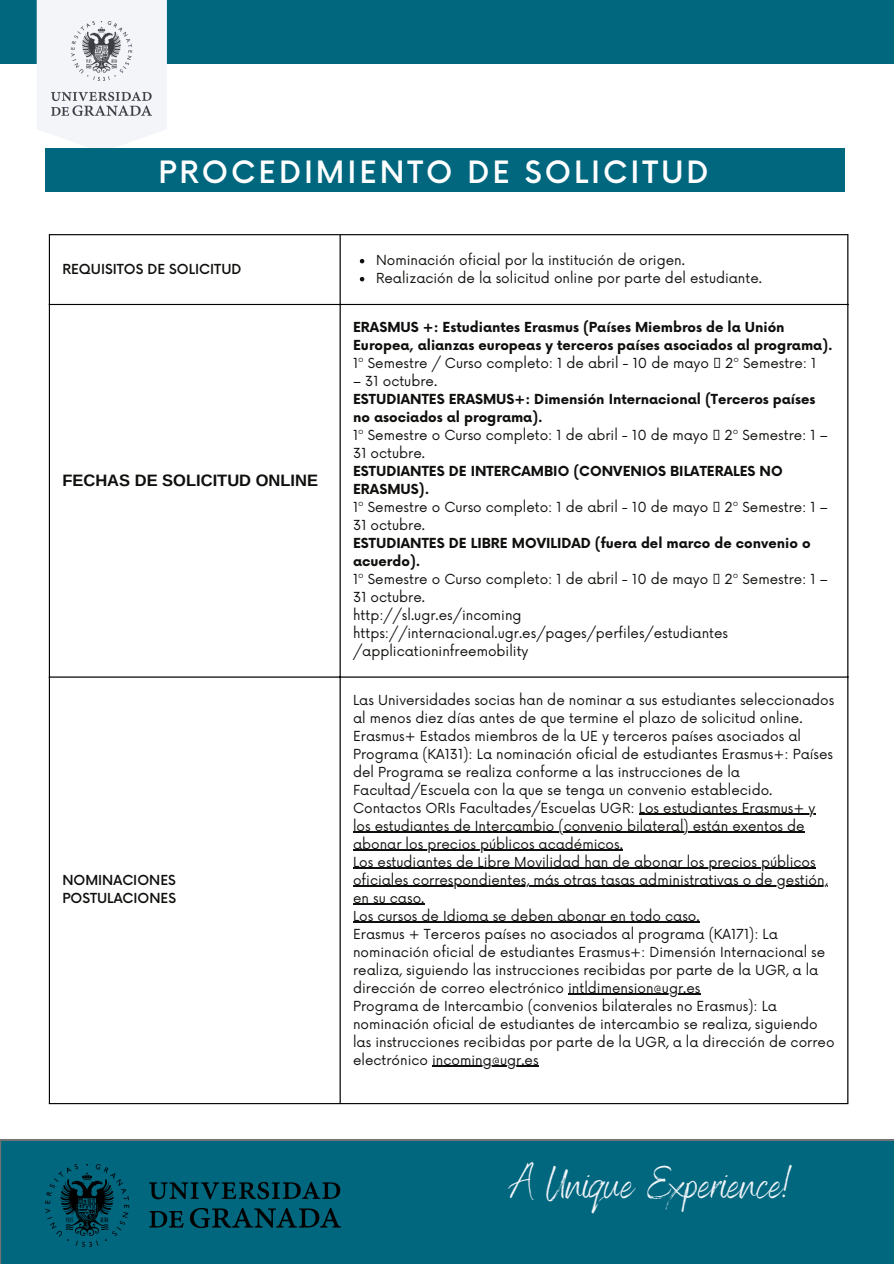
<style>
.page{position:relative;width:894px;height:1264px;background:#fff}
.page>*{position:absolute;margin:0;border:0;box-sizing:border-box;transform-origin:0 0}
.t1{font:45px "Benedict";color:#f3f5f9}
.t2{font:500 30px "Now";letter-spacing:.1em;color:#fff}
.t3{font:700 16.5px "Arimo";color:#100f0d}
.t4{font:13.5px/18px "Now";color:#100f0d}
.t5{font:700 13.5px/18px "Now";color:#100f0d}
.t6{font:500 13.5px "Now";color:#100f0d}
</style>
<div class="page">
<div style="left:0;top:1139px;width:893px;height:124px;background:#00677f"></div>
<img style="left:45px;top:1164px;width:295px;height:82px">
<div style="left:0;top:0;width:893px;height:64px;background:#00677f"></div>
<svg style="left:37px;top:0;width:130px;height:148px"></svg>
<img style="left:51px;top:21px;width:100px;height:95px">
<div style="left:45px;top:148px;width:799px;height:44px;background:#00677f"></div>
<svg style="left:360px;top:259px;width:4px;height:4px"></svg>
<svg style="left:360px;top:277px;width:4px;height:4px"></svg>
<hr style="left:638px;top:813px;width:177px;height:2px;background:#100f0d">
<hr style="left:353px;top:831px;width:451px;height:2px;background:#100f0d">
<hr style="left:353px;top:849px;width:269px;height:2px;background:#100f0d">
<hr style="left:353px;top:867px;width:462px;height:2px;background:#100f0d">
<hr style="left:353px;top:885px;width:474px;height:2px;background:#100f0d">
<hr style="left:353px;top:903px;width:71px;height:2px;background:#100f0d">
<hr style="left:353px;top:921px;width:346px;height:2px;background:#100f0d">
<hr style="left:568px;top:993px;width:132px;height:2px;background:#100f0d">
<hr style="left:432px;top:1065px;width:106px;height:2px;background:#100f0d">
<hr style="left:49px;top:235px;width:1px;height:868px;background:#000">
<hr style="left:339px;top:235px;width:1px;height:868px;background:#000">
<hr style="left:847px;top:235px;width:1px;height:868px;background:#000">
<hr style="left:49px;top:234px;width:799px;height:1px;background:#000">
<hr style="left:49px;top:304px;width:799px;height:1px;background:#000">
<hr style="left:49px;top:676px;width:799px;height:1px;background:#000">
<hr style="left:49px;top:1103px;width:799px;height:1px;background:#000">
<p class="t2" style="left:158px;top:156px;width:551px">PROCEDIMIENTO DE SOLICITUD</p>
<p class="t6" style="left:62px;top:261px;width:180px">REQUISITOS DE SOLICITUD</p>
<p class="t4" style="left:376px;top:251px;width:310px">Nominación oficial por la institución de origen.</p>
<p class="t4" style="left:376px;top:269px;width:387px">Realización de la solicitud online por parte del estudiante.</p>
<p class="t3" style="left:62px;top:471px;width:257px">FECHAS DE SOLICITUD ONLINE</p>
<p class="t6" style="left:62px;top:872px;width:115px">NOMINACIONES</p>
<p class="t6" style="left:62px;top:890px;width:115px">POSTULACIONES</p>
<p class="t5" style="left:353px;top:319px;width:481px">ERASMUS +: Estudiantes Erasmus (Países Miembros de la Unión<br>Europea, alianzas europeas y terceros países asociados al programa).</p>
<p class="t4" style="left:353px;top:355px;width:464px">1º Semestre / Curso completo: 1 de abril - 10 de mayo 2º Semestre: 1</p>
<p class="t4" style="left:353px;top:373px;width:86px">– 31 octubre.</p>
<p class="t5" style="left:353px;top:391px;width:464px">ESTUDIANTES ERASMUS+: Dimensión Internacional (Terceros países no asociados al programa).</p>
<p class="t4" style="left:353px;top:427px;width:476px">1º Semestre o Curso completo: 1 de abril - 10 de mayo 2º Semestre: 1 –<br>31 octubre.</p>
<p class="t5" style="left:353px;top:463px;width:431px">ESTUDIANTES DE INTERCAMBIO (CONVENIOS BILATERALES NO<br>ERASMUS).</p>
<p class="t4" style="left:353px;top:499px;width:476px">1º Semestre o Curso completo: 1 de abril - 10 de mayo 2º Semestre: 1 –<br>31 octubre.</p>
<p class="t5" style="left:353px;top:535px;width:459px">ESTUDIANTES DE LIBRE MOVILIDAD (fuera del marco de convenio o acuerdo).</p>
<p class="t4" style="left:353px;top:571px;width:476px">1º Semestre o Curso completo: 1 de abril - 10 de mayo 2º Semestre: 1 –<br>31 octubre.</p>
<p class="t4" style="left:353px;top:607px;width:170px">http://sl.ugr.es/incoming</p>
<p class="t4" style="left:353px;top:625px;width:376px">https://internacional.ugr.es/pages/perfiles/estudiantes /applicationinfreemobility</p>
<p class="t4" style="left:353px;top:691px;width:482px">Las Universidades socias han de nominar a sus estudiantes seleccionados al menos diez días antes de que termine el plazo de solicitud online.</p>
<p class="t4" style="left:353px;top:727px;width:481px">Erasmus+ Estados miembros de la UE y terceros países asociados al Programa (KA131): La nominación oficial de estudiantes Erasmus+: Países del Programa se realiza conforme a las instrucciones de la Facultad/Escuela con la que se tenga un convenio establecido.<br>Contactos ORIs Facultades/Escuelas UGR: Los estudiantes Erasmus+ y</p>
<p class="t4" style="left:353px;top:817px;width:453px">los estudiantes de Intercambio (convenio bilateral) están exentos de</p>
<h1 class="t4" style="left:353px;top:835px;width:271px">abonar los precios públicos académicos.</h1>
<p class="t4" style="left:353px;top:853px;width:483px">Los estudiantes de Libre Movilidad han de abonar los precios públicos oficiales correspondientes, más otras tasas administrativas o de gestión, en su caso.<br>Los cursos de Idioma se deben abonar en todo caso.<br>Erasmus + Terceros países no asociados al programa (KA171): La nominación oficial de estudiantes Erasmus+: Dimensión Internacional se realiza, siguiendo las instrucciones recibidas por parte de la UGR, a la dirección de correo electrónico intldimension@ugr.es<br>Programa de Intercambio (convenios bilaterales no Erasmus): La nominación oficial de estudiantes de intercambio se realiza, siguiendo las instrucciones recibidas por parte de la UGR, a la dirección de correo electrónico incoming@ugr.es</p>
<h2 class="t1" style="left:510px;top:1155px;width:283px">A Unique Experience!</h2>
</div>
